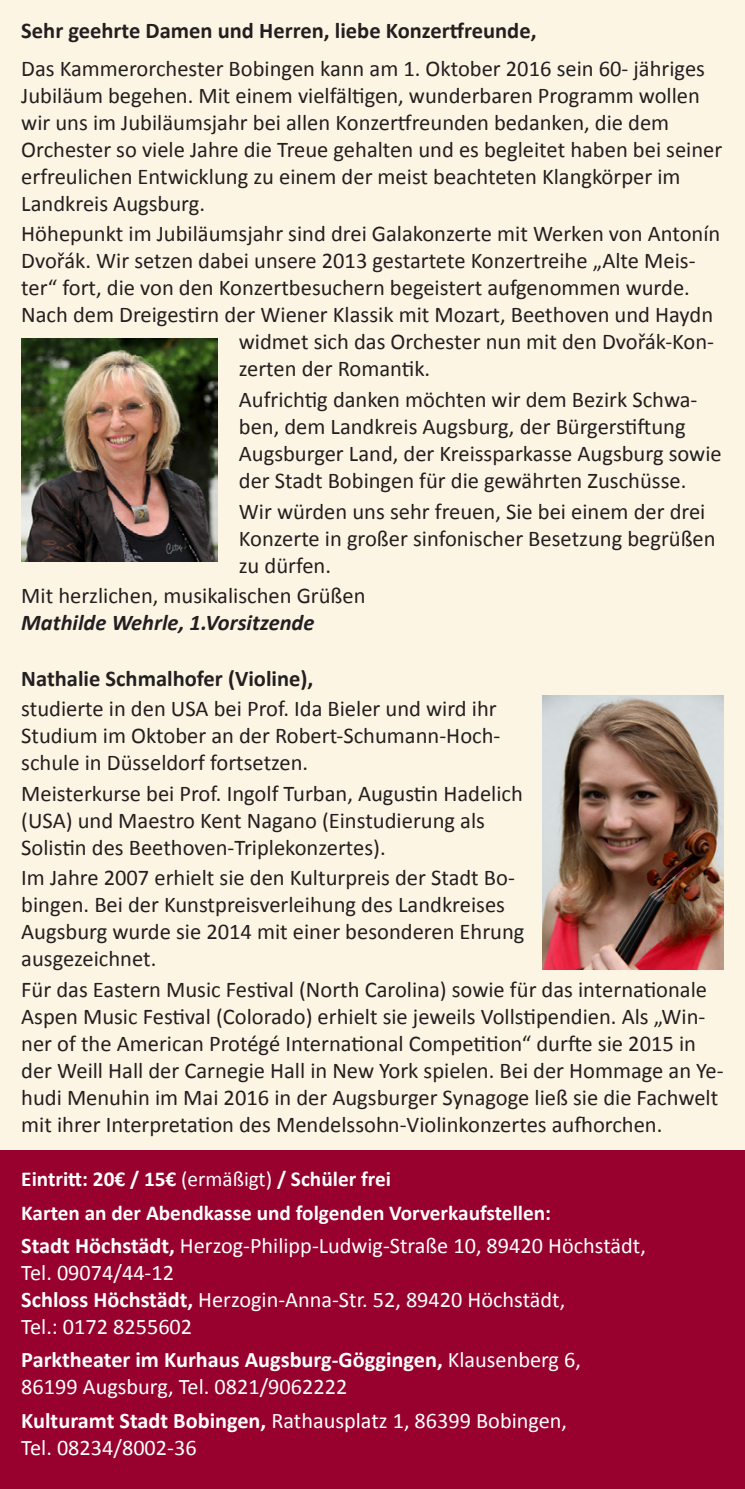
<style>
.page{position:relative;width:745px;height:1489px;background:#fff}
.page>*{position:absolute;margin:0;border:0;box-sizing:border-box;transform-origin:0 0}
.t1{font:22.5px/27px "Calibri";color:#231f20}
.t2{font:700 22.5px "Calibri";color:#231f20}
.t3{font:italic 700 22.5px "Calibri";color:#231f20}
.t4{font:22.25px/26.8px "Calibri";color:#fff}
.t5{font:700 21.25px/33.8px "Calibri";color:#fff}
.s1{font-weight:400}
.s2{font-weight:700}
</style>
<div class="page">
<div style="left:0;top:0;width:744px;height:1488px;background:#fcf5e4"></div>
<div style="left:0;top:1150px;width:744px;height:338px;background:#98012d"></div>
<img style="left:21px;top:338px;width:196px;height:223px">
<img style="left:542px;top:695px;width:181px;height:274px">
<p class="t2" style="left:21px;top:16px;width:516px">Sehr geehrte Damen und Herren, liebe Konzertfreunde,</p>
<p class="t1" style="left:21px;top:55px;width:702px">Das Kammerorchester Bobingen kann am 1. Oktober 2016 sein 60- jähriges Jubiläum begehen. Mit einem vielfältigen, wunderbaren Programm wollen wir uns im Jubiläumsjahr bei allen Konzertfreunden bedanken, die dem Orchester so viele Jahre die Treue gehalten und es begleitet haben bei seiner erfreulichen Entwicklung zu einem der meist beachteten Klangkörper im Landkreis Augsburg.</p>
<p class="t1" style="left:21px;top:220px;width:700px">Höhepunkt im Jubiläumsjahr sind drei Galakonzerte mit Werken von Antonín</p>
<p class="t1" style="left:21px;top:247px;width:675px">Dvořák. Wir setzen dabei unsere 2013 gestartete Konzertreihe „Alte Meis-</p>
<p class="t1" style="left:21px;top:274px;width:669px">ter“ fort, die von den Konzertbesuchern begeistert aufgenommen wurde.</p>
<p class="t1" style="left:21px;top:301px;width:693px">Nach dem Dreigestirn der Wiener Klassik mit Mozart, Beethoven und Haydn</p>
<p class="t1" style="left:239px;top:328px;width:476px">widmet sich das Orchester nun mit den Dvořák-Kon-</p>
<p class="t1" style="left:239px;top:355px;width:193px">zerten der Romantik.</p>
<p class="t1" style="left:239px;top:386px;width:484px">Aufrichtig danken möchten wir dem Bezirk Schwa&shy;ben, dem Landkreis Augsburg, der Bürgerstiftung Augsburger Land, der Kreissparkasse Augsburg sowie der Stadt Bobingen für die gewährten Zuschüsse.</p>
<p class="t1" style="left:239px;top:497px;width:478px">Wir würden uns sehr freuen, Sie bei einem der drei<br>Konzerte in großer sinfonischer Besetzung begrüßen zu dürfen.</p>
<p class="t1" style="left:21px;top:582px;width:345px">Mit herzlichen, musikalischen Grüßen</p>
<p class="t3" style="left:21px;top:608px;width:294px">Mathilde Wehrle, 1.Vorsitzende</p>
<p class="t2" style="left:21px;top:663px;width:293px">Nathalie Schmalhofer (Violine),</p>
<p class="t1" style="left:21px;top:695px;width:480px">studierte in den USA bei Prof. Ida Bieler und wird ihr<br>Studium im Oktober an der Robert-Schumann-Hoch&shy;schule in Düsseldorf fortsetzen.</p>
<p class="t1" style="left:21px;top:779px;width:503px">Meisterkurse bei Prof. Ingolf Turban, Augustin Hadelich (USA) und Maestro Kent Nagano (Einstudierung als<br>Solistin des Beethoven-Triplekonzertes).</p>
<p class="t1" style="left:21px;top:864px;width:504px">Im Jahre 2007 erhielt sie den Kulturpreis der Stadt Bo&shy;bingen. Bei der Kunstpreisverleihung des Landkreises Augsburg wurde sie 2014 mit einer besonderen Ehrung ausgezeichnet.</p>
<p class="t1" style="left:21px;top:975px;width:703px">Für das Eastern Music Festival (North Carolina) sowie für das internationale Aspen Music Festival (Colorado) erhielt sie jeweils Vollstipendien. Als „Win&shy;ner of the American Protégé International Competition“ durfte sie 2015 in der Weill Hall der Carnegie Hall in New York spielen. Bei der Hommage an Ye&shy;hudi Menuhin im Mai 2016 in der Augsburger Synagoge ließ sie die Fachwelt mit ihrer Interpretation des Mendelssohn-Violinkonzertes aufhorchen.</p>
<p class="t5" style="left:21px;top:1161px;width:531px">Eintritt: 20€ / 15€ <span class="s1">(ermäßigt)</span> / Schüler frei<br>Karten an der Abendkasse und folgenden Vorverkaufstellen:</p>
<p class="t4" style="left:21px;top:1232px;width:625px"><span class="s2">Stadt Höchstädt,</span> Herzog-Philipp-Ludwig-Straße 10, 89420 Höchstädt, Tel. 09074/44-12<br><span class="s2">Schloss Höchstädt,</span> Herzogin-Anna-Str. 52, 89420 Höchstädt,<br>Tel.: 0172 8255602</p>
<p class="t4" style="left:21px;top:1346px;width:561px"><span class="s2">Parktheater im Kurhaus Augsburg-Göggingen,</span> Klausenberg 6,<br>86199 Augsburg, Tel. 0821/9062222</p>
<p class="t4" style="left:21px;top:1406px;width:547px"><span class="s2">Kulturamt Stadt Bobingen,</span> Rathausplatz 1, 86399 Bobingen,<br>Tel. 08234/8002-36</p>
</div>
